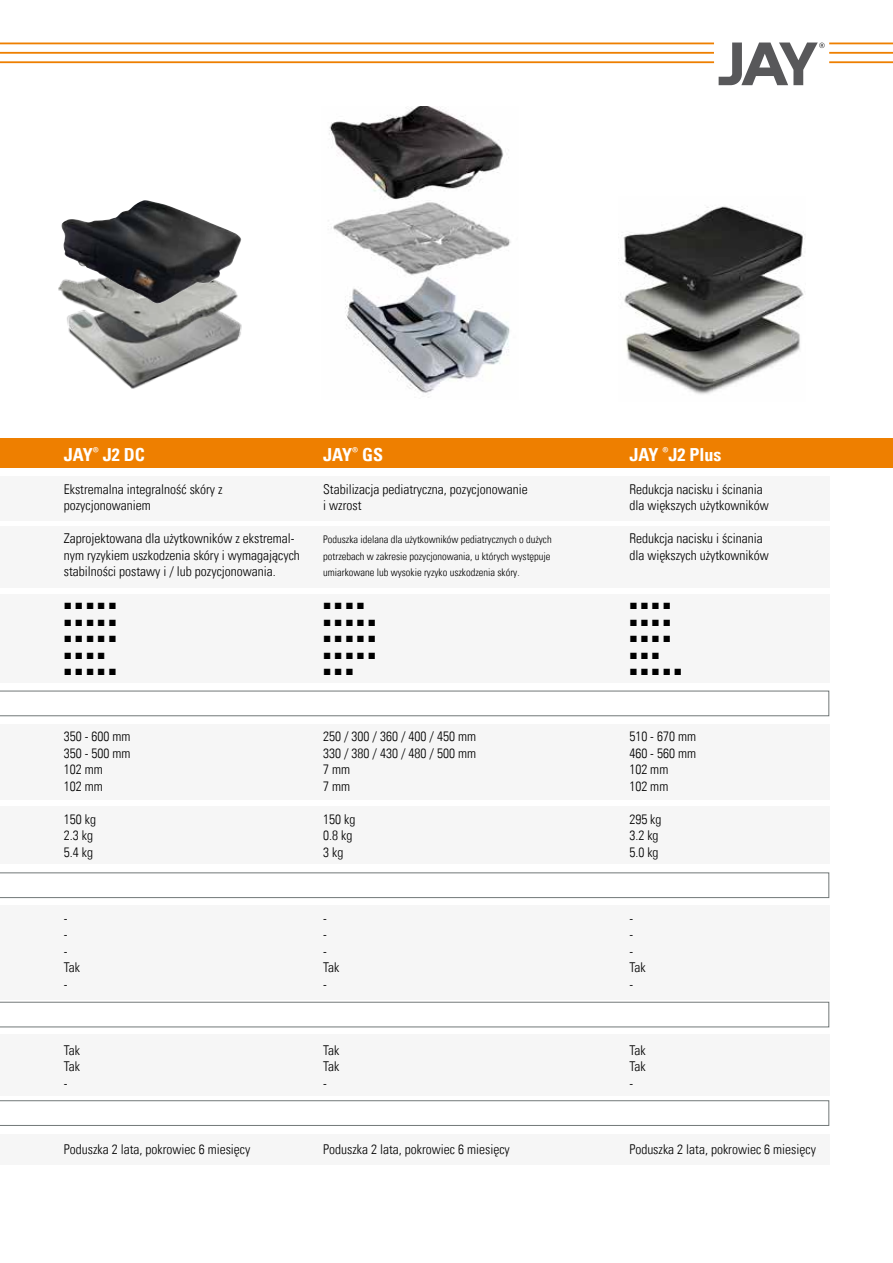
<style>
.page{position:relative;width:893px;height:1263px;background:#fff}
.page>*{position:absolute;margin:0;border:0;box-sizing:border-box;transform-origin:0 0}
.t1{font:18px "Univers Com 67 Bold Cond";color:#fff}
.t2{font:13.5px/16.5px "Univers Com 47 Light Cond";color:#000}
.t3{font:13.5px "Arial";color:#000}
.t4{font:10.5px/16.5px "Univers Com 47 Light Cond";color:#000;text-align:justify}
</style>
<div class="page">
<hr style="left:829px;top:52px;width:64px;height:2px;background:#ee7f00">
<hr style="left:829px;top:61px;width:64px;height:2px;background:#ee7f00">
<hr style="left:829px;top:43px;width:64px;height:1px;background:#ee7f00">
<hr style="left:0;top:52px;width:714px;height:2px;background:#ee7f00">
<hr style="left:0;top:61px;width:714px;height:2px;background:#ee7f00">
<hr style="left:0;top:43px;width:714px;height:1px;background:#ee7f00">
<svg style="left:719px;top:43px;width:106px;height:42px"></svg>
<div style="left:0;top:438px;width:893px;height:30px;background:#ee7f00"></div>
<svg style="left:0;top:691px;width:829px;height:25px"></svg>
<svg style="left:0;top:872px;width:829px;height:26px"></svg>
<svg style="left:0;top:1002px;width:829px;height:25px"></svg>
<svg style="left:0;top:1100px;width:829px;height:26px"></svg>
<div style="left:0;top:476px;width:829px;height:45px;background:#f6f6f6"></div>
<div style="left:0;top:526px;width:829px;height:62px;background:#f6f6f6"></div>
<div style="left:0;top:594px;width:829px;height:88px;background:#f6f6f6"></div>
<div style="left:0;top:725px;width:829px;height:75px;background:#f6f6f6"></div>
<div style="left:0;top:806px;width:829px;height:58px;background:#f6f6f6"></div>
<div style="left:0;top:905px;width:829px;height:94px;background:#f6f6f6"></div>
<div style="left:0;top:1034px;width:829px;height:62px;background:#f6f6f6"></div>
<div style="left:0;top:1134px;width:829px;height:30px;background:#f6f6f6"></div>
<img style="left:328px;top:107px;width:183px;height:291px">
<img style="left:623px;top:206px;width:182px;height:189px">
<img style="left:85px;top:347px;width:138px;height:42px">
<img style="left:58px;top:281px;width:184px;height:66px">
<img style="left:62px;top:200px;width:179px;height:104px">
<h1 class="t1" style="left:64px;top:443px;width:83px">JAY<sup>®</sup> J2 DC</h1>
<p class="t2" style="left:64px;top:480px;width:160px">Ekstremalna integralność skóry z pozycjonowaniem</p>
<p class="t2" style="left:64px;top:530px;width:238px">Zaprojektowana dla użytkowników z ekstremal&shy;nym ryzykiem uszkodzenia skóry i wymagających stabilności postawy i / lub pozycjonowania.</p>
<p class="t3" style="left:64px;top:595px;width:54px">■■■■■</p>
<p class="t3" style="left:64px;top:611px;width:54px">■■■■■</p>
<p class="t3" style="left:64px;top:628px;width:54px">■■■■■</p>
<p class="t3" style="left:64px;top:644px;width:43px">■■■■</p>
<p class="t3" style="left:64px;top:661px;width:54px">■■■■■</p>
<p class="t2" style="left:64px;top:728px;width:68px">350 - 600 mm<br>350 - 500 mm<br>102 mm<br>102 mm</p>
<p class="t2" style="left:64px;top:810px;width:34px">150 kg<br>2.3 kg<br>5.4 kg</p>
<p class="t2" style="left:64px;top:909px;width:18px">-<br>-<br>-<br>Tak -</p>
<p class="t2" style="left:64px;top:1041px;width:18px;text-align:justify">Tak Tak -</p>
<p class="t2" style="left:64px;top:1140px;width:188px">Poduszka 2 lata, pokrowiec 6 miesięcy</p>
<h1 class="t1" style="left:323px;top:443px;width:62px">JAY<sup>®</sup> GS</h1>
<p class="t2" style="left:323px;top:480px;width:206px">Stabilizacja pediatryczna, pozycjonowanie i wzrost</p>
<p class="t4" style="left:323px;top:531px;width:230px">Poduszka idelana dla użytkowników pediatrycznych o dużych potrzebach w zakresie pozycjonowania, u których występuje umiarkowane lub wysokie ryzyko uszkodzenia skóry.</p>
<p class="t3" style="left:323px;top:595px;width:43px">■■■■</p>
<p class="t3" style="left:323px;top:611px;width:54px">■■■■■</p>
<p class="t3" style="left:323px;top:628px;width:54px">■■■■■</p>
<p class="t3" style="left:323px;top:644px;width:54px">■■■■■</p>
<p class="t3" style="left:323px;top:661px;width:32px">■■■</p>
<p class="t2" style="left:323px;top:728px;width:154px">250 / 300 / 360 / 400 / 450 mm<br>330 / 380 / 430 / 480 / 500 mm<br>7 mm<br>7 mm</p>
<p class="t2" style="left:323px;top:810px;width:34px">150 kg<br>0.8 kg<br>3 kg</p>
<p class="t2" style="left:323px;top:909px;width:18px">-<br>-<br>-<br>Tak -</p>
<p class="t2" style="left:323px;top:1041px;width:18px;text-align:justify">Tak Tak -</p>
<p class="t2" style="left:323px;top:1140px;width:188px">Poduszka 2 lata, pokrowiec 6 miesięcy</p>
<h1 class="t1" style="left:629px;top:443px;width:94px">JAY <sup>®</sup>J2 Plus</h1>
<p class="t2" style="left:629px;top:480px;width:141px">Redukcja nacisku i ścinania dla większych użytkowników</p>
<p class="t2" style="left:629px;top:530px;width:141px">Redukcja nacisku i ścinania dla większych użytkowników</p>
<p class="t3" style="left:629px;top:595px;width:43px">■■■■</p>
<p class="t3" style="left:629px;top:611px;width:43px">■■■■</p>
<p class="t3" style="left:629px;top:628px;width:43px">■■■■</p>
<p class="t3" style="left:629px;top:644px;width:32px">■■■</p>
<p class="t3" style="left:629px;top:661px;width:54px">■■■■■</p>
<p class="t2" style="left:629px;top:728px;width:68px">510 - 670 mm<br>460 - 560 mm<br>102 mm<br>102 mm</p>
<p class="t2" style="left:629px;top:810px;width:34px">295 kg<br>3.2 kg<br>5.0 kg</p>
<p class="t2" style="left:629px;top:909px;width:18px">-<br>-<br>-<br>Tak -</p>
<p class="t2" style="left:629px;top:1041px;width:18px;text-align:justify">Tak Tak -</p>
<p class="t2" style="left:629px;top:1140px;width:188px">Poduszka 2 lata, pokrowiec 6 miesięcy</p>
</div>
